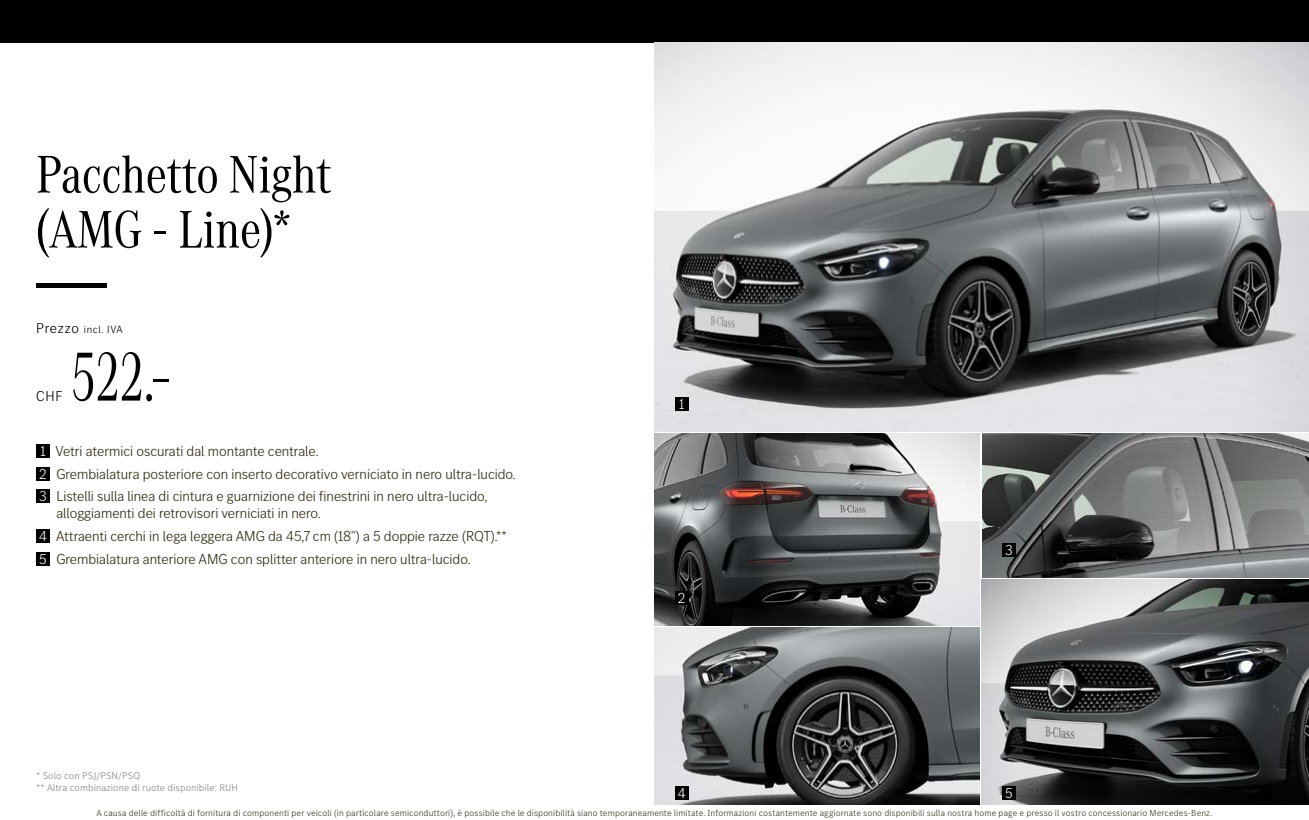
<style>
.page{position:relative;width:1309px;height:820px;background:#fff}
.page>*{position:absolute;margin:0;border:0;box-sizing:border-box;transform-origin:0 0}
.t1{font:71.7px "MB Corpo A Title Cond";color:#000;scale:.8 1}
.t2{font:55px/55px "MB Corpo A Title Cond";color:#000}
.t3{font:300 15px/22.7px "MB Corpo S Title";color:#2f2912}
.t4{font:300 15px "MB Corpo S Title";color:#fff}
.t5{font:300 14.9px "MB Corpo S Title";color:#000}
.t6{font:300 11px "MB Corpo S Title";letter-spacing:.06em;color:#000}
.t7{font:300 10px/11.5px "MB Corpo S Text";letter-spacing:.005em;color:#808080}
.t8{font:300 9px "MB Corpo S Text";letter-spacing:.01em;color:#2f2912}
.s1{font-size:14.9px}
.s2{color:#fff}
</style>
<div class="page">
<div style="left:0;top:0;width:1309px;height:42px;background:#000"></div>
<div style="left:36px;top:444px;width:14px;height:14px;background:#000"></div>
<div style="left:36px;top:467px;width:14px;height:14px;background:#000"></div>
<div style="left:36px;top:489px;width:14px;height:14px;background:#000"></div>
<div style="left:36px;top:529px;width:14px;height:14px;background:#000"></div>
<div style="left:36px;top:552px;width:14px;height:14px;background:#000"></div>
<img style="left:654px;top:43px;width:655px;height:388px">
<img style="left:654px;top:433px;width:326px;height:193px">
<img style="left:654px;top:628px;width:326px;height:177px">
<img style="left:982px;top:433px;width:326px;height:144px">
<img style="left:982px;top:579px;width:327px;height:226px">
<div style="left:675px;top:397px;width:14px;height:14px;background:#000"></div>
<div style="left:675px;top:591px;width:14px;height:14px;background:#000"></div>
<div style="left:1002px;top:543px;width:14px;height:14px;background:#000"></div>
<div style="left:675px;top:786px;width:14px;height:14px;background:#000"></div>
<div style="left:1002px;top:786px;width:14px;height:14px;background:#000"></div>
<div style="left:36px;top:283px;width:70px;height:5px;background:#000"></div>
<h2 class="t2" style="left:36px;top:143px;width:297px">Pacchetto Night (AMG - Line)*</h2>
<p class="t6" style="left:36px;top:322px;width:88px"><span class="s1">Prezzo</span> incl. IVA</p>
<p class="t5" style="left:36px;top:386px;width:28px">CHF</p>
<h1 class="t1" style="left:72px;top:330px;width:127px">522.–</h1>
<p class="t3" style="left:39px;top:439px;width:478px"><span class="s2">1</span> Vetri atermici oscurati dal montante centrale.<br><span class="s2">2</span> Grembialatura posteriore con inserto decorativo verniciato in nero ultra-lucido.<br><span class="s2">3</span> Listelli sulla linea di cintura e guarnizione dei finestrini in nero ultra-lucido,</p>
<p class="t3" style="left:39px;top:501px;width:469px;text-indent:17px">alloggiamenti dei retrovisori verniciati in nero.<br><span class="s2">4</span> Attraenti cerchi in lega leggera AMG da 45,7 cm (18") a 5 doppie razze (RQT).**<br><span class="s2">5</span> Grembialatura anteriore AMG con splitter anteriore in nero ultra-lucido.</p>
<p class="t7" style="left:36px;top:770px;width:204px">* Solo con PSJ/PSN/PSQ<br>** Altra combinazione di ruote disponibile: RUH</p>
<p class="t4" style="left:679px;top:394px;width:6px">1</p>
<p class="t4" style="left:678px;top:589px;width:9px">2</p>
<p class="t4" style="left:1005px;top:540px;width:9px">3</p>
<p class="t4" style="left:678px;top:783px;width:9px">4</p>
<p class="t4" style="left:1005px;top:783px;width:9px">5</p>
<p class="t8" style="left:96px;top:807px;width:1117px">A causa delle difficoltà di fornitura di componenti per veicoli (in particolare semiconduttori), è possibile che le disponibilità siano temporaneamente limitate. Informazioni costantemente aggiornate sono disponibili sulla nostra home page e presso il vostro concessionario Mercedes-Benz.</p>
</div>
